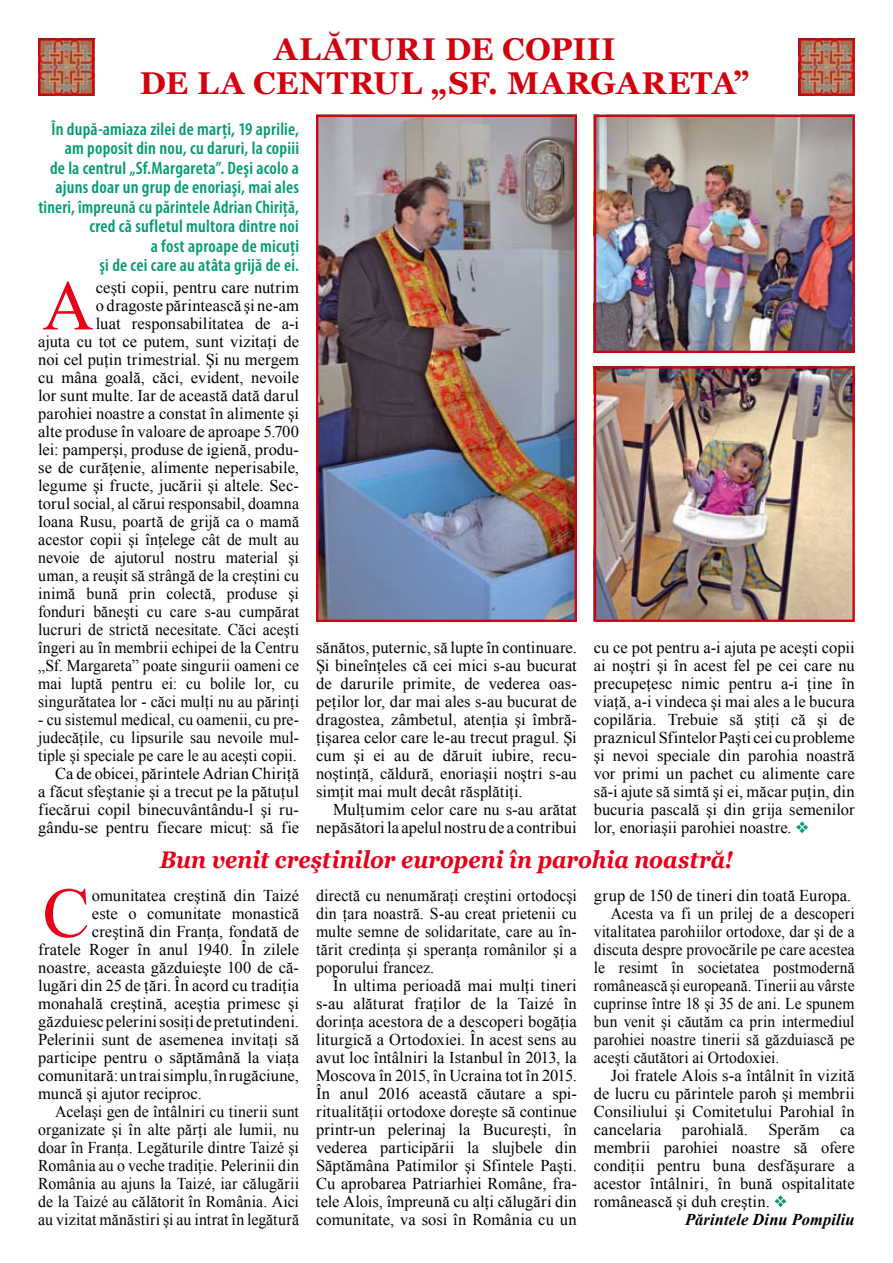
<style>
.page{position:relative;width:893px;height:1263px;background:#fff}
.page>*{position:absolute;margin:0;border:0;box-sizing:border-box;transform-origin:0 0}
.t1{font:70.8px "Times New Roman";color:#e60019}
.t2{font:700 31.5px/34.5px "Georgia";letter-spacing:.015em;color:#d1010e;text-align:center}
.t3{font:italic 700 24px "Georgia";color:#e60019;scale:.91 1}
.t4{font:600 condensed 18px/19.5px "Myriad Pro";letter-spacing:.015em;color:#009b70;text-align:right}
.t5{font:16.5px/18px "Times New Roman";letter-spacing:.005em;color:#000;text-align:justify}
.t6{font:16.5px/18px "Times New Roman";letter-spacing:.005em;color:#000;text-align:justify;scale:.96 1}
.t7{font:16.5px "Times New Roman";letter-spacing:.005em;color:#000;scale:.94 1}
.t8{font:16.5px/18px "Times New Roman";letter-spacing:.005em;color:#000;text-align:right;scale:.95 1}
.t9{font:italic 700 16.5px "Times New Roman";letter-spacing:.01em;color:#000}
.s1{color:#009b70}
</style>
<div class="page">
<img style="left:319px;top:118px;width:255px;height:501px">
<div style="left:316px;top:115px;width:261px;height:507px;border:2px solid #d1010e"></div>
<img style="left:41px;top:41px;width:50px;height:52px">
<div style="left:38px;top:38px;width:56px;height:58px;border:2px solid #d1010e"></div>
<img style="left:802px;top:41px;width:50px;height:52px">
<div style="left:799px;top:38px;width:56px;height:58px;border:2px solid #d1010e"></div>
<img style="left:597px;top:369px;width:255px;height:250px">
<div style="left:594px;top:366px;width:261px;height:256px;border:2px solid #d1010e"></div>
<img style="left:597px;top:118px;width:255px;height:232px">
<div style="left:594px;top:115px;width:261px;height:238px;border:2px solid #d1010e"></div>
<h2 class="t2" style="left:140px;top:32px;width:611px">ALĂTURI DE COPIII<br>DE LA CENTRUL „SF. MARGARETA”</h2>
<p class="t4" style="left:38px;top:119px;width:262px">În după-amiaza zilei de marţi, 19 aprilie, am poposit din nou, cu daruri, la copiii<br>de la centrul „Sf.Margareta”. Deşi acolo a ajuns doar un grup de enoriaşi, mai ales tineri, împreună cu părintele Adrian Chiriţă, cred că sufletul multora dintre noi<br>a fost aproape de micuţi<br>şi de cei care au atâta grijă de ei.</p>
<h1 class="t1" style="left:43px;top:258px;width:53px">A</h1>
<p class="t5" style="left:38px;top:279px;width:262px;text-align:right">ceşti copii, pentru care nutrim<br>o dragoste părintească şi ne‑am<br>luat responsabilitatea de a‑i<br>ajuta cu tot ce putem, sunt vizitaţi de noi cel puţin trimestrial. Şi nu mergem cu mâna goală, căci, evident, nevoile lor sunt multe. Iar de această dată darul parohiei noastre a constat în alimente şi alte produse în valoare de aproape 5.700 lei: pamperşi, produse de igienă, produ&shy;se de curăţenie, alimente neperisabile, legume şi fructe, jucării şi altele. Sec&shy;torul social, al cărui responsabil, doamna Ioana Rusu, poartă de grijă ca o mamă acestor copii şi înţelege cât de mult au nevoie de ajutorul nostru material şi uman, a reuşit să strângă de la creştini cu inimă bună prin colectă, produse şi fonduri băneşti cu care s-au cumpărat lucruri de strictă necesitate. Căci aceşti îngeri au în membrii echipei de la Centru „Sf. Margareta” poate singurii oameni ce mai luptă pentru ei: cu bolile lor, cu singurătatea lor - căci mulţi nu au părinţi</p>
<p class="t8" style="left:38px;top:711px;width:276px">- cu sistemul medical, cu oamenii, cu pre&shy;judecăţile, cu lipsurile sau nevoile mul&shy;tiple şi speciale pe care le au aceşti copii.<br>Ca de obicei, părintele Adrian Chiriţă<br>a făcut sfeştanie şi a trecut pe la pătuţul fiecărui copil binecuvântându-l şi ru&shy;gându-se pentru fiecare micuţ: să fie</p>
<p class="t5" style="left:316px;top:639px;width:262px">sănătos, puternic, să lupte în continuare.<br>Şi bineînţeles că cei mici s-au bucurat de darurile primite, de vederea oas&shy;peţilor lor, dar mai ales s-au bucurat de dragostea, zâmbetul, atenţia şi îmbră&shy;ţişarea celor care le-au trecut pragul. Şi cum şi ei au de dăruit iubire, recu&shy;noştinţă, căldură, enoriaşii noştri s-au simţit mai mult decât răsplătiţi.</p>
<p class="t5" style="left:316px;top:801px;width:262px;text-align:right">Mulţumim celor care nu s-au arătat nepăsători la apelul nostru de a contribui</p>
<p class="t5" style="left:594px;top:639px;width:262px">cu ce pot pentru a-i ajuta pe aceşti copii ai noştri şi în acest fel pe cei care nu precupeţesc nimic pentru a-i ţine în viaţă, a-i vindeca şi mai ales a le bucura copilăria. Trebuie să ştiţi că şi de praznicul Sfintelor Paşti cei cu probleme şi nevoi speciale din parohia noastră vor primi un pachet cu alimente care să-i ajute să simtă şi ei, măcar puţin, din bucuria pascală şi din grija semenilor lor, enoriaşii parohiei noastre. <span class="s1">❖</span></p>
<h3 class="t3" style="left:160px;top:846px;width:631px">Bun venit creştinilor europeni în parohia noastră!</h3>
<p class="t6" style="left:316px;top:886px;width:273px">directă cu nenumăraţi creştini ortodocşi din ţara noastră. S-au creat prietenii cu multe semne de solidaritate, care au în&shy;tărit credinţa şi speranţa românilor şi a poporului francez.</p>
<p class="t5" style="left:316px;top:976px;width:262px;text-indent:17px">În ultima perioadă mai mulţi tineri s‑au alăturat fraţilor de la Taizé în dorinţa acestora de a descoperi bogăţia liturgică a Ortodoxiei. În acest sens au avut loc întâlniri la Istanbul în 2013, la Moscova în 2015, în Ucraina tot în 2015.<br>În anul 2016 această căutare a spi&shy;ritualităţii ortodoxe doreşte să continue printr-un pelerinaj la Bucureşti, în vederea participării la slujbele din Săptămâna Patimilor şi Sfintele Paşti.<br>Cu aprobarea Patriarhiei Române, fra&shy;tele Alois, împreună cu alţi călugări din comunitate, va sosi în România cu un</p>
<h1 class="t1" style="left:43px;top:865px;width:49px">C</h1>
<p class="t5" style="left:92px;top:886px;width:209px">omunitatea creştină din Taizé</p>
<p class="t5" style="left:594px;top:886px;width:259px">grup de 150 de tineri din toată Europa.</p>
<p class="t7" style="left:611px;top:902px;width:261px">Acesta va fi un prilej de a descoperi</p>
<p class="t7" style="left:594px;top:920px;width:279px">vitalitatea parohiilor ortodoxe, dar şi de a</p>
<p class="t7" style="left:594px;top:938px;width:279px">discuta despre provocările pe care acestea</p>
<p class="t7" style="left:594px;top:956px;width:279px">le resimt în societatea postmodernă</p>
<p class="t7" style="left:594px;top:974px;width:279px">românească şi europeană. Tinerii au vârste</p>
<p class="t7" style="left:594px;top:992px;width:279px">cuprinse între 18 şi 35 de ani. Le spunem</p>
<p class="t7" style="left:594px;top:1010px;width:279px">bun venit şi căutăm ca prin intermediul</p>
<p class="t7" style="left:594px;top:1028px;width:279px">parohiei noastre tinerii să găzduiască pe</p>
<p class="t7" style="left:594px;top:1046px;width:199px">aceşti căutători ai Ortodoxiei.</p>
<p class="t5" style="left:611px;top:1066px;width:245px">Joi fratele Alois s-a întâlnit în vizită</p>
<p class="t5" style="left:594px;top:1084px;width:262px">de lucru cu părintele paroh şi membrii</p>
<p class="t5" style="left:594px;top:1102px;width:262px">Consiliului şi Comitetului Parohial în</p>
<p class="t5" style="left:594px;top:1120px;width:262px">cancelaria parohială. Sperăm ca</p>
<p class="t5" style="left:594px;top:1138px;width:262px">membrii parohiei noastre să ofere</p>
<p class="t5" style="left:594px;top:1156px;width:262px">condiţii pentru buna desfăşurare a</p>
<p class="t5" style="left:594px;top:1174px;width:262px">acestor întâlniri, în bună ospitalitate</p>
<p class="t5" style="left:594px;top:1192px;width:195px">românească şi duh creştin. <span class="s1">❖</span></p>
<p class="t9" style="left:685px;top:1208px;width:171px">Părintele Dinu Pompiliu</p>
<p class="t5" style="left:92px;top:904px;width:209px">este o comunitate monastică</p>
<p class="t5" style="left:92px;top:922px;width:209px">creştină din Franţa, fondată de</p>
<p class="t5" style="left:38px;top:940px;width:262px">fratele Roger în anul 1940. În zilele</p>
<p class="t5" style="left:38px;top:958px;width:262px">noastre, aceasta găzduieşte 100 de că-</p>
<p class="t5" style="left:38px;top:976px;width:262px">lugări din 25 de ţări. În acord cu tradiţia</p>
<p class="t5" style="left:38px;top:994px;width:262px">monahală creştină, aceştia primesc şi</p>
<p class="t5" style="left:38px;top:1012px;width:262px">găzduiesc pelerini sosiţi de pretutindeni.</p>
<p class="t5" style="left:38px;top:1030px;width:262px">Pelerinii sunt de asemenea invitaţi să</p>
<p class="t5" style="left:38px;top:1048px;width:262px">participe pentru o săptămână la viaţa</p>
<p class="t5" style="left:38px;top:1066px;width:262px">comunitară: un trai simplu, în rugăciune,</p>
<p class="t5" style="left:38px;top:1084px;width:165px">muncă şi ajutor reciproc.</p>
<p class="t6" style="left:55px;top:1102px;width:255px">Acelaşi gen de întâlniri cu tinerii sunt</p>
<p class="t6" style="left:38px;top:1120px;width:273px">organizate şi în alte părţi ale lumii, nu</p>
<p class="t6" style="left:38px;top:1138px;width:273px">doar în Franţa. Legăturile dintre Taizé şi</p>
<p class="t6" style="left:38px;top:1156px;width:273px">România au o veche tradiţie. Pelerinii din</p>
<p class="t6" style="left:38px;top:1174px;width:273px">România au ajuns la Taizé, iar călugării</p>
<p class="t6" style="left:38px;top:1192px;width:273px">de la Taizé au călătorit în România. Aici</p>
<p class="t6" style="left:38px;top:1210px;width:273px">au vizitat mănăstiri şi au intrat în legătură</p>
</div>
